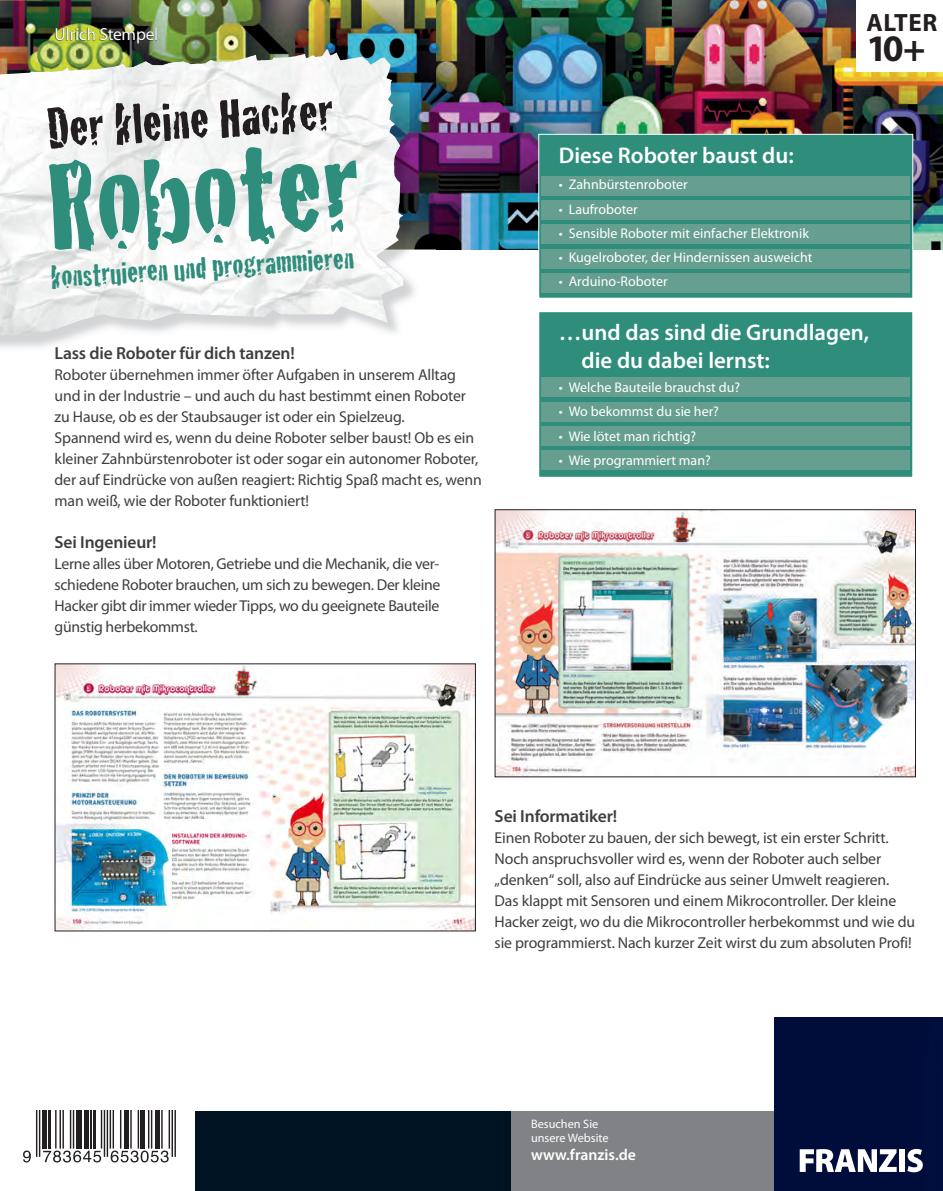
<style>
.page{position:relative;width:943px;height:1191px;background:#fff}
.page>*{position:absolute;margin:0;border:0;box-sizing:border-box;transform-origin:0 0}
.t1{font:133.88px "Cracked";color:#2f8d7c}
.t2{font:55.48px "Cracked";color:#231f20}
.t3{font:700 37.62px "Myriad Pro";color:#231f20}
.t4{font:31.5px "Cracked";color:#2f8d7c}
.t5{font:700 25.03px "Myriad Pro";letter-spacing:.02em;color:#231f20}
.t6{font:600 22.75px/28px "Myriad Pro";color:#fff}
.t7{font:600 17.5px "Myriad Pro";letter-spacing:-.01em;color:#3e3e3f}
.t8{font:17.5px "Myriad Pro";letter-spacing:-.015em;color:#fff}
.t9{font:15.75px/21px "Myriad Pro";letter-spacing:-.01em;color:#3e3e3f}
.t10{font:600 15.75px "Myriad Pro";color:#fff}
.t11{font:14px "Myriad Pro";color:#fff}
.t12{font:12.25px/14px "Myriad Pro";color:#fff}
</style>
<div class="page">
<img style="left:0;top:0;width:943px;height:249px">
<div style="left:511px;top:1111px;width:327px;height:80px;background:#808285"></div>
<div style="left:193px;top:1111px;width:318px;height:80px;background:#001322"></div>
<div style="left:0;top:1110px;width:195px;height:81px;background:#fff"></div>
<hr style="left:36px;top:1110px;width:1px;height:46px;background:#231f20">
<hr style="left:39px;top:1110px;width:1px;height:46px;background:#231f20">
<hr style="left:42px;top:1110px;width:4px;height:38px;background:#231f20">
<hr style="left:48px;top:1110px;width:3px;height:38px;background:#231f20">
<hr style="left:55px;top:1110px;width:2px;height:38px;background:#231f20">
<hr style="left:60px;top:1110px;width:1px;height:38px;background:#231f20">
<hr style="left:62px;top:1110px;width:2px;height:38px;background:#231f20">
<hr style="left:70px;top:1110px;width:1px;height:38px;background:#231f20">
<hr style="left:73px;top:1110px;width:1px;height:38px;background:#231f20">
<div style="left:76px;top:1110px;width:6px;height:38px;background:#231f20"></div>
<hr style="left:85px;top:1110px;width:4px;height:38px;background:#231f20">
<hr style="left:90px;top:1110px;width:2px;height:38px;background:#231f20">
<hr style="left:93px;top:1110px;width:3px;height:38px;background:#231f20">
<hr style="left:101px;top:1110px;width:1px;height:38px;background:#231f20">
<hr style="left:110px;top:1110px;width:1px;height:38px;background:#231f20">
<hr style="left:113px;top:1110px;width:1px;height:38px;background:#231f20">
<hr style="left:120px;top:1110px;width:1px;height:38px;background:#231f20">
<hr style="left:104px;top:1110px;width:1px;height:46px;background:#231f20">
<hr style="left:107px;top:1110px;width:1px;height:46px;background:#231f20">
<div style="left:124px;top:1110px;width:5px;height:38px;background:#231f20"></div>
<hr style="left:130px;top:1110px;width:2px;height:38px;background:#231f20">
<hr style="left:138px;top:1110px;width:1px;height:38px;background:#231f20">
<hr style="left:141px;top:1110px;width:4px;height:38px;background:#231f20">
<hr style="left:148px;top:1110px;width:1px;height:38px;background:#231f20">
<hr style="left:151px;top:1110px;width:1px;height:38px;background:#231f20">
<div style="left:155px;top:1110px;width:5px;height:38px;background:#231f20"></div>
<hr style="left:161px;top:1110px;width:2px;height:38px;background:#231f20">
<hr style="left:169px;top:1110px;width:1px;height:38px;background:#231f20">
<hr style="left:171px;top:1110px;width:2px;height:46px;background:#231f20">
<hr style="left:174px;top:1110px;width:2px;height:46px;background:#231f20">
<svg style="left:23px;top:1150px;width:8px;height:12px"></svg>
<svg style="left:43px;top:1150px;width:58px;height:12px"></svg>
<svg style="left:111px;top:1150px;width:58px;height:12px"></svg>
<img style="left:0;top:1px;width:436px;height:347px">
<img style="left:0;top:50px;width:395px;height:76px">
<img style="left:50px;top:21px;width:135px;height:40px">
<img style="left:50px;top:61px;width:135px;height:19px">
<img style="left:57px;top:665px;width:417px;height:264px">
<img style="left:496px;top:511px;width:417px;height:264px">
<div style="left:494px;top:509px;width:421px;height:268px;border:1px solid #231f20"></div>
<div style="left:774px;top:1017px;width:169px;height:174px;background:#000c3a"></div>
<svg style="left:799px;top:1149px;width:97px;height:23px"></svg>
<div style="left:898px;top:1149px;width:6px;height:23px;background:#fff"></div>
<svg style="left:907px;top:1148px;width:11px;height:24px"></svg>
<div style="left:539px;top:135px;width:373px;height:163px;background:#2f8d7c"></div>
<div style="left:538px;top:134px;width:375px;height:165px;border:1px solid #fff"></div>
<div style="left:541px;top:176px;width:369px;height:20px;background:#669e90"></div>
<div style="left:541px;top:200px;width:369px;height:20px;background:#669e90"></div>
<div style="left:541px;top:224px;width:369px;height:20px;background:#669e90"></div>
<div style="left:541px;top:249px;width:369px;height:19px;background:#669e90"></div>
<div style="left:541px;top:273px;width:369px;height:19px;background:#669e90"></div>
<div style="left:539px;top:312px;width:373px;height:165px;background:#2f8d7c"></div>
<div style="left:538px;top:311px;width:375px;height:167px;border:1px solid #fff"></div>
<div style="left:541px;top:378px;width:369px;height:19px;background:#669e90"></div>
<div style="left:541px;top:402px;width:369px;height:19px;background:#669e90"></div>
<div style="left:541px;top:426px;width:369px;height:20px;background:#669e90"></div>
<div style="left:541px;top:450px;width:369px;height:20px;background:#669e90"></div>
<img style="left:918px;top:1149px;width:5px;height:23px">
<div style="left:856px;top:0;width:87px;height:71px;background:#fff"></div>
<p class="t8" style="left:55px;top:27px;width:105px">Ulrich Stempel</p>
<h2 class="t2" style="left:46px;top:112px;width:288px;rotate:-4deg">Der kleine Hacker</h2>
<h1 class="t1" style="left:45px;top:161px;width:314px;rotate:-4deg">Roboter</h1>
<h3 class="t4" style="left:50px;top:268px;width:305px;rotate:-4deg">konstruieren und programmieren</h3>
<p class="t7" style="left:55px;top:347px;width:242px">Lass die Roboter für dich tanzen!</p>
<p class="t9" style="left:55px;top:366px;width:428px">Roboter übernehmen immer öfter Aufgaben in unserem Alltag und in der Industrie – und auch du hast bestimmt einen Roboter zu Hause, ob es der Staubsauger ist oder ein Spielzeug.<br>Spannend wird es, wenn du deine Roboter selber baust! Ob es ein kleiner Zahnbürstenroboter ist oder sogar ein autonomer Roboter, der auf Eindrücke von außen reagiert: Richtig Spaß macht es, wenn man weiß, wie der Roboter funktioniert!</p>
<p class="t7" style="left:55px;top:536px;width:103px">Sei Ingenieur!</p>
<p class="t9" style="left:55px;top:555px;width:387px;text-align:justify">Lerne alles über Motoren, Getriebe und die Mechanik, die ver&shy;schiedene Roboter brauchen, um sich zu bewegen. Der kleine Hacker gibt dir immer wieder Tipps, wo du geeignete Bauteile günstig herbekommst.</p>
<h3 class="t5" style="left:866px;top:7px;width:72px">ALTER</h3>
<h3 class="t3" style="left:866px;top:26px;width:61px">10+</h3>
<h3 class="t6" style="left:559px;top:143px;width:236px">Diese Roboter baust du:</h3>
<p class="t11" style="left:559px;top:179px;width:131px">• Zahnbürstenroboter</p>
<p class="t11" style="left:559px;top:204px;width:80px">• Laufroboter</p>
<p class="t11" style="left:559px;top:228px;width:251px">• Sensible Roboter mit einfacher Elektronik</p>
<p class="t11" style="left:559px;top:252px;width:255px">• Kugelroboter, der Hindernissen ausweicht</p>
<p class="t11" style="left:559px;top:276px;width:110px">• Arduino-Roboter</p>
<h3 class="t6" style="left:581px;top:320px;width:289px;text-indent:-23px">…und das sind die Grundlagen, die du dabei lernst:</h3>
<p class="t11" style="left:559px;top:382px;width:183px">• Welche Bauteile brauchst du?</p>
<p class="t11" style="left:559px;top:406px;width:162px">• Wo bekommst du sie her?</p>
<p class="t11" style="left:559px;top:431px;width:139px">• Wie lötet man richtig?</p>
<p class="t11" style="left:559px;top:455px;width:153px">• Wie programmiert man?</p>
<p class="t7" style="left:494px;top:809px;width:124px">Sei Informatiker!</p>
<p class="t9" style="left:494px;top:828px;width:422px">Einen Roboter zu bauen, der sich bewegt, ist ein erster Schritt.<br>Noch anspruchsvoller wird es, wenn der Roboter auch selber „denken“ soll, also auf Eindrücke aus seiner Umwelt reagieren.<br>Das klappt mit Sensoren und einem Mikrocontroller. Der kleine Hacker zeigt, wo du die Mikrocontroller herbekommst und wie du sie programmierst. Nach kurzer Zeit wirst du zum absoluten Profi!</p>
<p class="t12" style="left:531px;top:1118px;width:79px">Besuchen Sie unsere Website</p>
<p class="t10" style="left:531px;top:1148px;width:106px">www.franzis.de</p>
</div>
